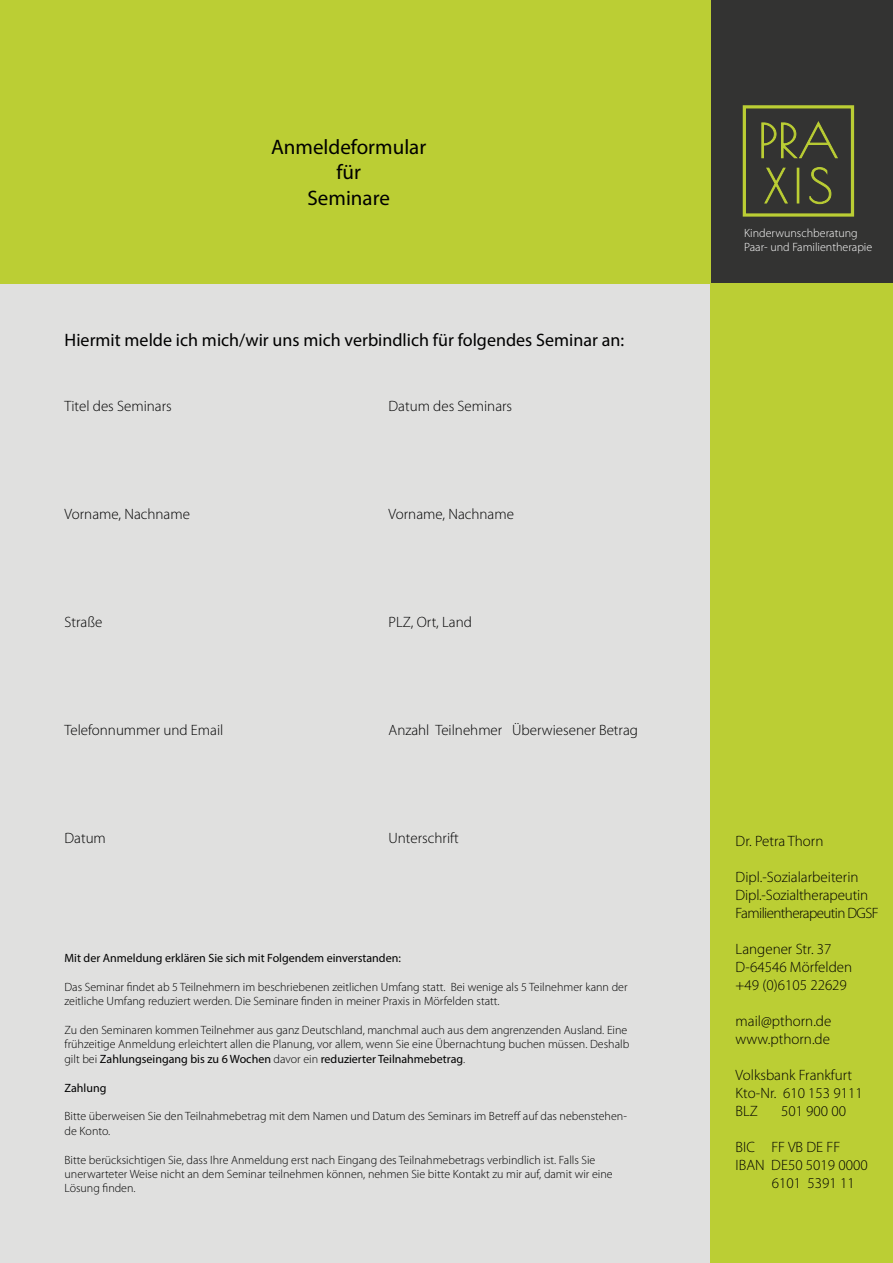
<style>
.page{position:relative;width:893px;height:1263px;background:#fff}
.page>*{position:absolute;margin:0;border:0;box-sizing:border-box;transform-origin:0 0}
.t1{font:46.5px "Poiret One";letter-spacing:.05em;color:#bbce34;scale:1.08 1}
.t2{font:21px "Myriad Pro";color:#000}
.t3{font:18px "Myriad Pro";color:#000}
.t4{font:300 15px "Myriad Pro";color:#000}
.t5{font:300 15px "Myriad Pro";letter-spacing:-.04em;color:#000}
.t6{font:300 12px/14.4px "Myriad Pro";color:#000}
.t7{font:12px "Myriad Pro";color:#000}
.t8{font:300 12px "Myriad Pro";color:#fff}
.s1{font-weight:400}
</style>
<div class="page">
<div style="left:0;top:0;width:723px;height:1263px;background:#e0e0df"></div>
<div style="left:710px;top:283px;width:183px;height:980px;background:#bbce34"></div>
<div style="left:710px;top:0;width:183px;height:283px;background:#333332"></div>
<svg style="left:761px;top:120px;width:77px;height:39px;background:#4a4d32"></svg>
<svg style="left:764px;top:167px;width:24px;height:37px"></svg>
<div style="left:797px;top:168px;width:2px;height:35px;border:1px solid #bbce34"></div>
<svg style="left:809px;top:167px;width:23px;height:37px"></svg>
<div style="left:743px;top:105px;width:111px;height:112px;border:3px solid #bbce34"></div>
<div style="left:0;top:0;width:710px;height:283px;background:#bbce34"></div>
<p class="t2" style="left:271px;top:134px;width:157px">Anmeldeformular</p>
<p class="t2" style="left:336px;top:159px;width:26px">für</p>
<p class="t2" style="left:307px;top:185px;width:84px">Seminare</p>
<p class="t3" style="left:65px;top:329px;width:561px">Hiermit melde ich mich/wir uns mich verbindlich für folgendes Seminar an:</p>
<p class="t4" style="left:65px;top:397px;width:109px">Titel des Seminars</p>
<p class="t4" style="left:389px;top:397px;width:125px">Datum des Seminars</p>
<p class="t4" style="left:65px;top:505px;width:127px">Vorname, Nachname</p>
<p class="t4" style="left:389px;top:505px;width:127px">Vorname, Nachname</p>
<p class="t4" style="left:65px;top:613px;width:39px">Straße</p>
<p class="t4" style="left:389px;top:613px;width:85px">PLZ, Ort, Land</p>
<p class="t4" style="left:65px;top:721px;width:160px">Telefonnummer und Email</p>
<p class="t4" style="left:389px;top:721px;width:251px">Anzahl Teilnehmer Überwiesener Betrag</p>
<p class="t4" style="left:65px;top:829px;width:43px">Datum</p>
<p class="t4" style="left:389px;top:829px;width:72px">Unterschrift</p>
<p class="t7" style="left:65px;top:950px;width:338px">Mit der Anmeldung erklären Sie sich mit Folgendem einverstanden:</p>
<p class="t6" style="left:65px;top:980px;width:564px">Das Seminar findet ab 5 Teilnehmern im beschriebenen zeitlichen Umfang statt. Bei wenige als 5 Teilnehmer kann der zeitliche Umfang reduziert werden. Die Seminare finden in meiner Praxis in Mörfelden statt.</p>
<p class="t6" style="left:65px;top:1023px;width:566px">Zu den Seminaren kommen Teilnehmer aus ganz Deutschland, manchmal auch aus dem angrenzenden Ausland. Eine frühzeitige Anmeldung erleichtert allen die Planung, vor allem, wenn Sie eine Übernachtung buchen müssen. Deshalb gilt bei <span class="s1">Zahlungseingang bis zu 6 Wochen</span> davor ein <span class="s1">reduzierter Teilnahmebetrag</span>.</p>
<p class="t7" style="left:65px;top:1080px;width:43px">Zahlung</p>
<p class="t6" style="left:65px;top:1109px;width:564px">Bitte überweisen Sie den Teilnahmebetrag mit dem Namen und Datum des Seminars im Betreff auf das nebenstehen&shy;de Konto.</p>
<p class="t6" style="left:65px;top:1152px;width:550px">Bitte berücksichtigen Sie, dass Ihre Anmeldung erst nach Eingang des Teilnahmebetrags verbindlich ist. Falls Sie unerwarteter Weise nicht an dem Seminar teilnehmen können, nehmen Sie bitte Kontakt zu mir auf, damit wir eine<br>Lösung finden.</p>
<p class="t1" style="left:758px;top:113px;width:76px">PRA</p>
<p class="t1" style="left:764px;top:158px;width:65px">XIS</p>
<p class="t8" style="left:744px;top:226px;width:115px">Kinderwunschberatung</p>
<p class="t8" style="left:744px;top:240px;width:130px">Paar- und Familientherapie</p>
<p class="t4" style="left:736px;top:833px;width:89px">Dr. Petra Thorn</p>
<p class="t4" style="left:736px;top:869px;width:124px">Dipl.-Sozialarbeiterin</p>
<p class="t4" style="left:736px;top:887px;width:134px">Dipl.-Sozialtherapeutin</p>
<p class="t5" style="left:736px;top:905px;width:145px">Familientherapeutin DGSF</p>
<p class="t4" style="left:736px;top:941px;width:97px">Langener Str. 37</p>
<p class="t4" style="left:736px;top:959px;width:118px">D-64546 Mörfelden</p>
<p class="t4" style="left:736px;top:977px;width:113px">+49 (0)6105 22629</p>
<p class="t4" style="left:736px;top:1013px;width:97px">mail@pthorn.de</p>
<p class="t4" style="left:736px;top:1031px;width:96px">www.pthorn.de</p>
<p class="t4" style="left:736px;top:1067px;width:118px">Volksbank Frankfurt</p>
<p class="t4" style="left:736px;top:1085px;width:129px">Kto-Nr. 610 153 9111</p>
<p class="t4" style="left:736px;top:1103px;width:24px">BLZ</p>
<p class="t4" style="left:781px;top:1103px;width:67px">501 900 00</p>
<p class="t4" style="left:736px;top:1139px;width:106px">BIC FF VB DE FF</p>
<p class="t4" style="left:736px;top:1157px;width:134px">IBAN DE50 5019 0000</p>
<p class="t4" style="left:772px;top:1175px;width:85px">6101 5391 11</p>
</div>
